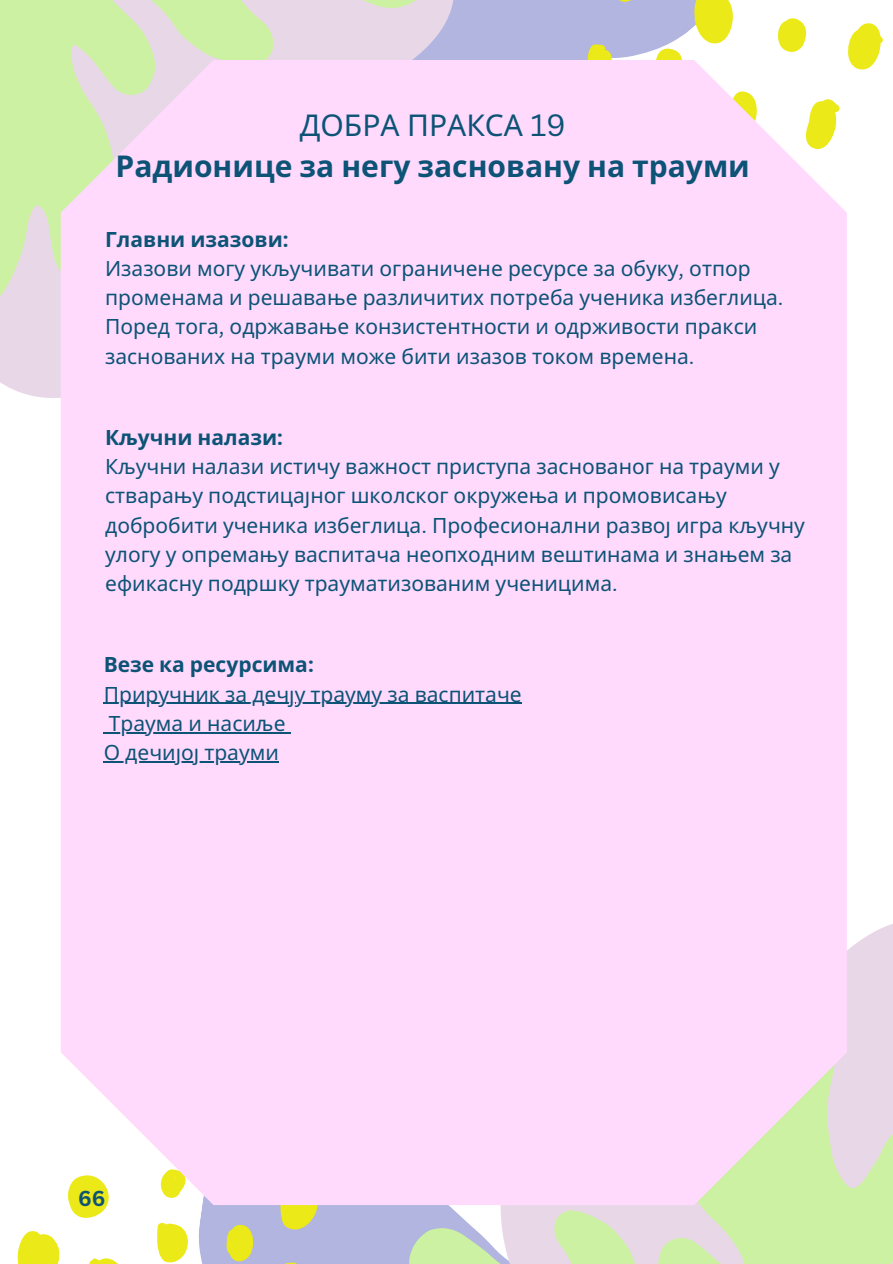
<style>
.page{position:relative;width:893px;height:1264px;background:#fff}
.page>*{position:absolute;margin:0;border:0;box-sizing:border-box;transform-origin:0 0}
.t1{font:700 30px/41.7px "Noto Sans";color:#0c5376;text-align:center}
.t2{font:21px/29.2px "Noto Sans";color:#0c5376}
.t3{font:700 21px "Noto Sans";color:#0c5376}
.t4{font:700 21px "Canva Sans";color:#0c5376}
.s1{font-weight:400}
.s2{font-family:"Canva Sans";font-weight:400}
.s3{font-family:"Canva Sans"}
</style>
<div class="page">
<svg style="left:846px;top:884px;width:46px;height:74px"></svg>
<svg style="left:804px;top:958px;width:88px;height:305px;background:#dce2ca"></svg>
<div style="left:479px;top:0;width:108px;height:60px;background:#b1b5df"></div>
<svg style="left:360px;top:1204px;width:444px;height:59px;background:#d3ddcb"></svg>
<svg style="left:263px;top:0;width:216px;height:60px;background:#dcd2e2"></svg>
<svg style="left:0;top:0;width:263px;height:352px;background:#d3eab5"></svg>
<svg style="left:17px;top:1204px;width:314px;height:59px"></svg>
<svg style="left:587px;top:0;width:296px;height:70px"></svg>
<div style="left:61px;top:60px;width:785px;height:1144px;background:#ffdafd"></div>
<hr style="left:104px;top:702px;width:417px;height:2px;background:#0c5376">
<hr style="left:109px;top:732px;width:176px;height:1px;background:#0c5376">
<hr style="left:104px;top:761px;width:175px;height:1px;background:#0c5376">
<p class="t1" style="left:115px;top:103px;width:635px"><span class="s1">ДОБРА ПРАКСА</span> <span class="s2">19<br></span>Радионице за негу засновану на трауми</p>
<p class="t3" style="left:105px;top:224px;width:185px">Главни изазови<span class="s3">:</span></p>
<p class="t2" style="left:105px;top:253px;width:679px">Изазови могу укључивати ограничене ресурсе за обуку<span class="s3">,</span> отпор променама и решавање различитих потреба ученика избеглица<span class="s3">.<br></span>Поред тога<span class="s3">,</span> одржавање конзистентности и одрживости пракси заснованих на трауми може бити изазов током времена<span class="s3">.</span></p>
<p class="t3" style="left:105px;top:422px;width:179px">Кључни налази<span class="s3">:</span></p>
<h1 class="t2" style="left:105px;top:451px;width:701px">Кључни налази истичу важност приступа заснованог на трауми у стварању подстицајног школског окружења и промовисању добробити ученика избеглица<span class="s3">.</span> Професионални развој игра кључну улогу у опремању васпитача неопходним вештинама и знањем за ефикасну подршку трауматизованим ученицима<span class="s3">.</span></h1>
<p class="t3" style="left:104px;top:650px;width:211px">Везе ка ресурсима<span class="s3">:</span></p>
<p class="t2" style="left:104px;top:679px;width:419px">Приручник за дечју трауму за васпитаче</p>
<p class="t2" style="left:109px;top:708px;width:178px">Траума и насиље</p>
<p class="t2" style="left:104px;top:737px;width:177px">О дечијој трауми</p>
<p class="t4" style="left:78px;top:1183px;width:29px">66</p>
</div>
